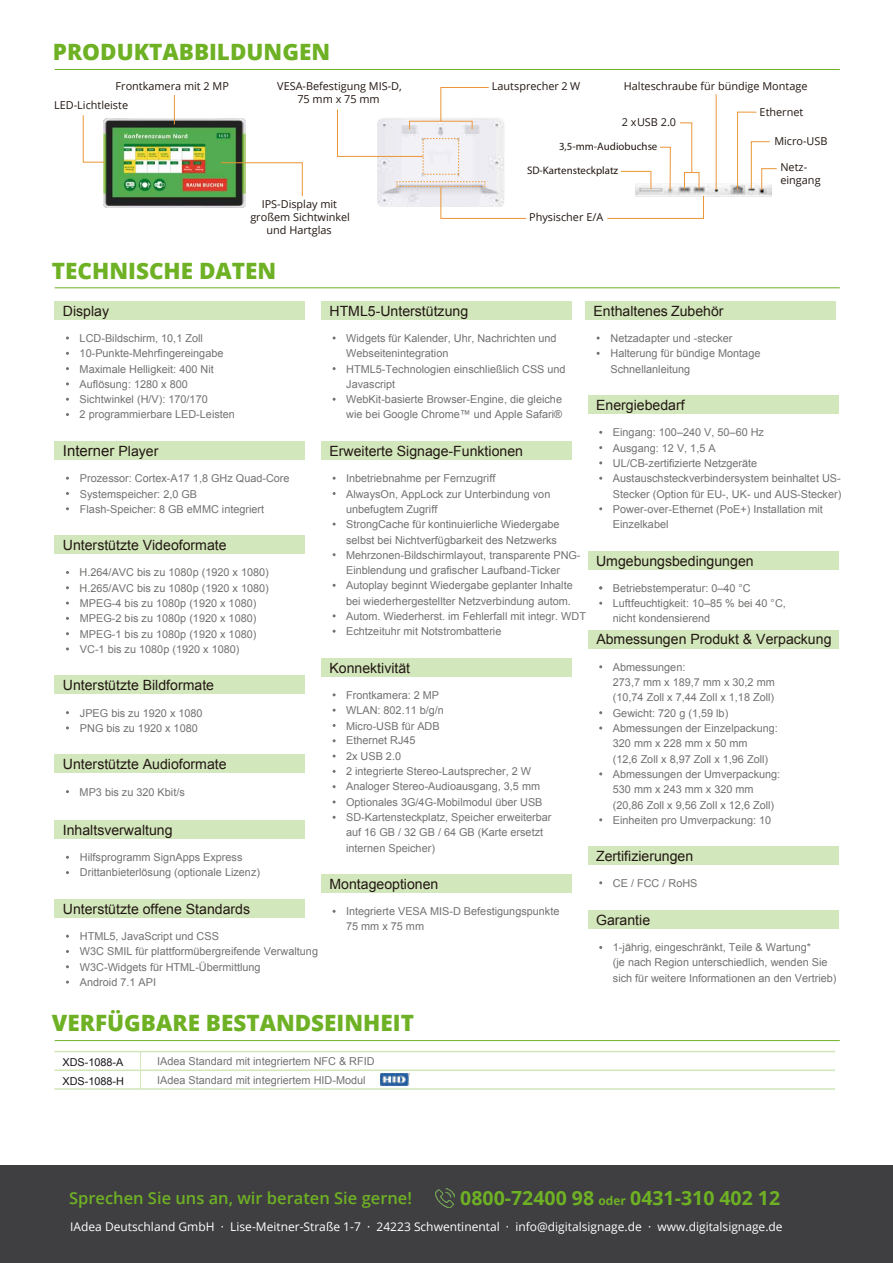
<style>
.page{position:relative;width:893px;height:1263px;background:#fff}
.page>*{position:absolute;margin:0;border:0;box-sizing:border-box;transform-origin:0 0}
.t1{font:800 22.5px "Open Sans";color:#6eb124}
.t2{font:700 19.5px "Open Sans";color:#6eb124}
.t3{font:600 16.5px "Open Sans";color:#6eb124}
.t4{font:15px "Arial";color:#221712}
.t5{font:14.1px "Arial";color:#221712}
.t6{font:12px "Open Sans";color:#fff}
.t7{font:10.8px/15.3px "Arial";color:#727271}
.t8{font:10.8px/13px "Open Sans";color:#221712;text-align:center}
.t9{font:10.8px "Myriad Pro";color:#221712}
.t10{font:10.8px/18.8px "Arial";color:#1a171c}
.s1{font-size:14.1px}
.s2{font-size:12px}
</style>
<div class="page">
<hr style="left:55px;top:287px;width:785px;height:1px;background:#6eb124">
<hr style="left:55px;top:69px;width:785px;height:1px;background:#6eb124">
<hr style="left:55px;top:1040px;width:785px;height:1px;background:#6eb124">
<img style="left:377px;top:118px;width:128px;height:89px">
<img style="left:704px;top:184px;width:67px;height:12px">
<img style="left:103px;top:118px;width:142px;height:89px">
<svg style="left:174px;top:95px;width:1px;height:29px"></svg>
<svg style="left:220px;top:162px;width:83px;height:35px"></svg>
<svg style="left:737px;top:111px;width:40px;height:80px"></svg>
<hr style="left:716px;top:94px;width:1px;height:96px;background:#eb9637">
<svg style="left:337px;top:87px;width:152px;height:70px"></svg>
<svg style="left:82px;top:115px;width:24px;height:48px"></svg>
<svg style="left:396px;top:181px;width:131px;height:38px"></svg>
<svg style="left:607px;top:122px;width:97px;height:97px"></svg>
<div style="left:321px;top:874px;width:251px;height:19px;background:#d3e7bd"></div>
<div style="left:55px;top:301px;width:250px;height:19px;background:#d3e7bd"></div>
<div style="left:55px;top:441px;width:250px;height:19px;background:#d3e7bd"></div>
<div style="left:55px;top:535px;width:250px;height:19px;background:#d3e7bd"></div>
<div style="left:55px;top:675px;width:250px;height:19px;background:#d3e7bd"></div>
<div style="left:55px;top:754px;width:250px;height:19px;background:#d3e7bd"></div>
<div style="left:55px;top:899px;width:250px;height:19px;background:#d3e7bd"></div>
<div style="left:321px;top:441px;width:251px;height:19px;background:#d3e7bd"></div>
<div style="left:321px;top:301px;width:251px;height:19px;background:#d3e7bd"></div>
<div style="left:321px;top:658px;width:251px;height:18px;background:#d3e7bd"></div>
<div style="left:585px;top:301px;width:251px;height:19px;background:#d3e7bd"></div>
<div style="left:588px;top:395px;width:250px;height:19px;background:#d3e7bd"></div>
<div style="left:55px;top:820px;width:250px;height:19px;background:#d3e7bd"></div>
<div style="left:588px;top:551px;width:250px;height:19px;background:#d3e7bd"></div>
<div style="left:588px;top:846px;width:250px;height:19px;background:#d3e7bd"></div>
<div style="left:588px;top:910px;width:250px;height:19px;background:#d3e7bd"></div>
<div style="left:588px;top:630px;width:250px;height:18px;background:#d3e7bd"></div>
<img style="left:381px;top:1074px;width:29px;height:11px">
<hr style="left:54px;top:1069px;width:781px;height:2px;background:#6eb124">
<hr style="left:54px;top:1051px;width:781px;height:1px;background:#6eb124">
<hr style="left:54px;top:1088px;width:781px;height:2px;background:#6eb124">
<svg style="left:140px;top:1052px;width:1px;height:36px"></svg>
<div style="left:0;top:1165px;width:893px;height:98px;background:#3f3e41"></div>
<img style="left:435px;top:1189px;width:19px;height:18px">
<h1 class="t1" style="left:53px;top:35px;width:279px">PRODUKTABBILDUNGEN</h1>
<p class="t8" style="left:116px;top:79px;width:115px">Frontkamera mit 2 MP</p>
<p class="t8" style="left:54px;top:98px;width:75px">LED-Lichtleiste</p>
<p class="t8" style="left:277px;top:79px;width:126px;line-height:13.5px">VESA-Befestigung MIS-D,<br>75 mm x 75 mm</p>
<p class="t8" style="left:624px;top:79px;width:185px">Halteschraube für bündige Montage</p>
<p class="t8" style="left:760px;top:105px;width:45px">Ethernet</p>
<p class="t8" style="left:774px;top:134px;width:55px">Micro-USB</p>
<p class="t8" style="left:492px;top:79px;width:90px">Lautsprecher 2 W</p>
<p class="t8" style="left:622px;top:115px;width:56px">2 x USB 2.0</p>
<p class="t9" style="left:559px;top:140px;width:100px">3,5-mm-Audiobuchse</p>
<p class="t9" style="left:527px;top:164px;width:93px">SD-Kartensteckplatz</p>
<p class="t8" style="left:780px;top:160px;width:42px;text-align:left">Netz&shy;eingang</p>
<p class="t8" style="left:250px;top:197px;width:101px">IPS-Display mit großem Sichtwinkel und Hartglas</p>
<p class="t8" style="left:529px;top:210px;width:75px">Physischer E/A</p>
<h1 class="t1" style="left:52px;top:253px;width:226px">TECHNISCHE DATEN</h1>
<h3 class="t5" style="left:63px;top:302px;width:48px">Display</h3>
<p class="t7" style="left:80px;top:331px;width:157px">LCD-Bildschirm, 10,1 Zoll<br>10-Punkte-Mehrfingereingabe<br>Maximale Helligkeit: 400 Nit<br>Auflösung: 1280 x 800<br>Sichtwinkel (H/V): 170/170<br>2 programmierbare LED-Leisten</p>
<h3 class="t4" style="left:63px;top:441px;width:97px">Interner <span class="s1">Player</span></h3>
<p class="t7" style="left:80px;top:471px;width:211px">Prozessor: Cortex-A17 1,8 GHz Quad-Core<br>Systemspeicher: 2,0 GB<br>Flash-Speicher: 8 GB eMMC integriert</p>
<h3 class="t5" style="left:63px;top:536px;width:165px">Unterstützte Videoformate</h3>
<p class="t7" style="left:80px;top:565px;width:191px">H.264/AVC bis zu 1080p (1920 x 1080)<br>H.265/AVC bis zu 1080p (1920 x 1080)<br>MPEG-4 bis zu 1080p (1920 x 1080)<br>MPEG-2 bis zu 1080p (1920 x 1080)<br>MPEG-1 bis zu 1080p (1920 x 1080)<br>VC-1 bis zu 1080p (1920 x 1080)</p>
<h3 class="t5" style="left:63px;top:676px;width:153px">Unterstützte Bildformate</h3>
<p class="t7" style="left:80px;top:705px;width:124px">JPEG bis zu 1920 x 1080<br>PNG bis zu 1920 x 1080</p>
<h3 class="t5" style="left:63px;top:755px;width:165px">Unterstützte Audioformate</h3>
<p class="t7" style="left:80px;top:784px;width:107px">MP3 bis zu 320 Kbit/s</p>
<h3 class="t5" style="left:63px;top:821px;width:111px">Inhaltsverwaltung</h3>
<p class="t7" style="left:80px;top:850px;width:182px">Hilfsprogramm SignApps Express<br>Drittanbieterlösung (optionale Lizenz)</p>
<h3 class="t5" style="left:63px;top:900px;width:189px">Unterstützte offene Standards</h3>
<p class="t7" style="left:80px;top:928px;width:240px">HTML5, JavaScript und CSS<br>W3C SMIL für plattformübergreifende Verwaltung<br>W3C-Widgets für HTML-Übermittlung<br>Android 7.1 API</p>
<h3 class="t5" style="left:329px;top:302px;width:140px">HTML5-Unterstützung</h3>
<p class="t7" style="left:346px;top:331px;width:221px">Widgets für Kalender, Uhr, Nachrichten und Webseitenintegration<br>HTML5-Technologien einschließlich CSS und Javascript<br>WebKit-basierte Browser-Engine, die gleiche wie bei Google Chrome™ und Apple Safari®</p>
<h3 class="t5" style="left:329px;top:442px;width:195px">Erweiterte Signage-Funktionen</h3>
<p class="t7" style="left:346px;top:471px;width:241px">Inbetriebnahme per Fernzugriff<br>AlwaysOn, AppLock zur Unterbindung von unbefugtem Zugriff<br>StrongCache für kontinuierliche Wiedergabe selbst bei Nichtverfügbarkeit des Netzwerks Mehrzonen-Bildschirmlayout, transparente PNG-Einblendung und grafischer Laufband-Ticker Autoplay beginnt Wiedergabe geplanter Inhalte bei wiederhergestellter Netzverbindung autom.<br>Autom. Wiederherst. im Fehlerfall mit integr. WDT Echtzeituhr mit Notstrombatterie</p>
<h3 class="t5" style="left:329px;top:658px;width:82px">Konnektivität</h3>
<p class="t7" style="left:346px;top:688px;width:207px">Frontkamera: 2 MP<br>WLAN: 802.11 b/g/n<br>Micro-USB für ADB<br>Ethernet RJ45<br>2x USB 2.0<br>2 integrierte Stereo-Lautsprecher, 2 W<br>Analoger Stereo-Audioausgang, 3,5 mm<br>Optionales 3G/4G-Mobilmodul über USB<br>SD-Kartensteckplatz, Speicher erweiterbar auf 16 GB / 32 GB / 64 GB (Karte ersetzt internen Speicher)</p>
<h3 class="t5" style="left:329px;top:875px;width:110px">Montageoptionen</h3>
<p class="t7" style="left:346px;top:904px;width:215px">Integrierte VESA MIS-D Befestigungspunkte<br>75 mm x 75 mm</p>
<h3 class="t5" style="left:593px;top:302px;width:132px">Enthaltenes Zubehör</h3>
<p class="t7" style="left:610px;top:331px;width:151px">Netzadapter und -stecker<br>Halterung für bündige Montage<br>Schnellanleitung</p>
<h3 class="t5" style="left:596px;top:396px;width:90px">Energiebedarf</h3>
<p class="t7" style="left:613px;top:425px;width:230px">Eingang: 100–240 V, 50–60 Hz<br>Ausgang: 12 V, 1,5 A<br>UL/CB-zertifizierte Netzgeräte Austauschsteckverbindersystem beinhaltet US-Stecker (Option für EU-, UK- und AUS-Stecker)<br>Power-over-Ethernet (PoE+) Installation mit Einzelkabel</p>
<h3 class="t5" style="left:596px;top:551px;width:159px">Umgebungsbedingungen</h3>
<p class="t7" style="left:613px;top:580px;width:175px">Betriebstemperatur: 0–40 °C<br>Luftfeuchtigkeit: 10–85 % bei 40 °C, nicht kondensierend</p>
<h3 class="t5" style="left:596px;top:630px;width:237px">Abmessungen Produkt &amp; Verpackung</h3>
<p class="t7" style="left:613px;top:659px;width:169px">Abmessungen:<br>273,7 mm x 189,7 mm x 30,2 mm (10,74 Zoll x 7,44 Zoll x 1,18 Zoll)<br>Gewicht: 720 g (1,59 lb)<br>Abmessungen der Einzelpackung:<br>320 mm x 228 mm x 50 mm<br>(12,6 Zoll x 8,97 Zoll x 1,96 Zoll)<br>Abmessungen der Umverpackung:<br>530 mm x 243 mm x 320 mm (20,86 Zoll x 9,56 Zoll x 12,6 Zoll)<br>Einheiten pro Umverpackung: 10</p>
<h3 class="t5" style="left:596px;top:847px;width:99px">Zertifizierungen</h3>
<p class="t7" style="left:613px;top:876px;width:86px">CE / FCC / RoHS</p>
<h3 class="t5" style="left:596px;top:911px;width:56px">Garantie</h3>
<p class="t7" style="left:613px;top:940px;width:225px">1-jährig, eingeschränkt, Teile &amp; Wartung*<br>(je nach Region unterschiedlich, wenden Sie sich für weitere Informationen an den Vertrieb)</p>
<h1 class="t1" style="left:52px;top:1006px;width:364px">VERFÜGBARE BESTANDSEINHEIT</h1>
<p class="t10" style="left:62px;top:1053px;width:63px">XDS-1088-A<br>XDS-1088-H</p>
<p class="t7" style="left:157px;top:1052px;width:219px;line-height:18.8px">IAdea Standard mit integriertem NFC &amp; RFID<br>IAdea Standard mit integriertem HID-Modul</p>
<h3 class="t3" style="left:69px;top:1187px;width:344px">Sprechen Sie uns an, wir beraten Sie gerne!</h3>
<h2 class="t2" style="left:460px;top:1184px;width:321px">0800-72400 98 <span class="s2">oder</span> 0431-310 402 12</h2>
<p class="t6" style="left:70px;top:1218px;width:714px">IAdea Deutschland GmbH · Lise-Meitner-Straße 1-7 · 24223 Schwentinental · info@digitalsignage.de · www.digitalsignage.de</p>
</div>
